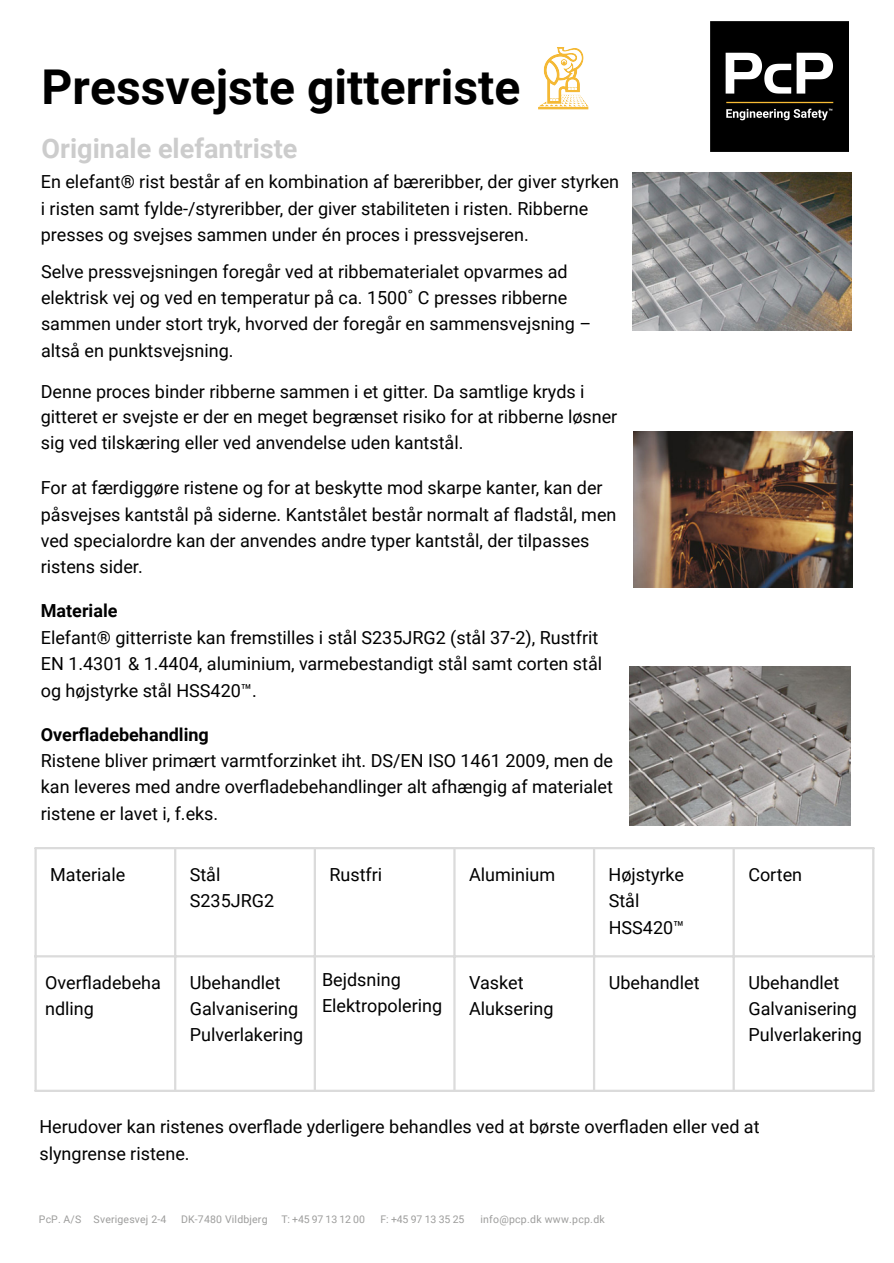
<style>
.page{position:relative;width:894px;height:1263px;background:#fff}
.page>*{position:absolute;margin:0;border:0;box-sizing:border-box;transform-origin:0 0}
.t1{font:700 48px "Roboto";color:#000}
.t2{font:700 27px "Roboto";color:#ccc}
.t3{font:18px/26.2px "Roboto";color:#000}
.t4{font:10.5px "Roboto";letter-spacing:.02em;color:#9d9d9c}
.s1{font-weight:700}
</style>
<div class="page">
<img style="left:632px;top:173px;width:218px;height:157px">
<img style="left:633px;top:431px;width:218px;height:156px">
<hr style="left:34px;top:849px;width:3px;height:241px;background:#dbdbdb">
<hr style="left:174px;top:849px;width:2px;height:241px;background:#dbdbdb">
<hr style="left:313px;top:849px;width:3px;height:241px;background:#dbdbdb">
<hr style="left:453px;top:849px;width:2px;height:241px;background:#dbdbdb">
<hr style="left:592px;top:849px;width:3px;height:241px;background:#dbdbdb">
<hr style="left:732px;top:849px;width:2px;height:241px;background:#dbdbdb">
<hr style="left:871px;top:849px;width:3px;height:241px;background:#dbdbdb">
<hr style="left:34px;top:847px;width:840px;height:2px;background:#dbdbdb">
<hr style="left:34px;top:955px;width:840px;height:2px;background:#dbdbdb">
<hr style="left:34px;top:1090px;width:840px;height:2px;background:#dbdbdb">
<img style="left:629px;top:667px;width:221px;height:159px">
<img style="left:710px;top:22px;width:138px;height:129px">
<img style="left:538px;top:47px;width:51px;height:63px">
<h3 class="t1" style="left:42px;top:54px;width:480px">Pressvejste gitterriste</h3>
<h3 class="t2" style="left:42px;top:129px;width:257px">Originale elefantriste</h3>
<h3 class="t3" style="left:41px;top:169px;width:579px">En elefant® rist består af en kombination af bæreribber, der giver styrken i risten samt fylde-/styreribber, der giver stabiliteten i risten. Ribberne presses og svejses sammen under én proces i pressvejseren.</h3>
<h3 class="t3" style="left:41px;top:259px;width:551px">Selve pressvejsningen foregår ved at ribbematerialet opvarmes ad elektrisk vej og ved en temperatur på ca. 1500˚ C presses ribberne sammen under stort tryk, hvorved der foregår en sammensvejsning – altså en punktsvejsning.</h3>
<h3 class="t3" style="left:41px;top:379px;width:578px;line-height:25.8px">Denne proces binder ribberne sammen i et gitter. Da samtlige kryds i gitteret er svejste er der en meget begrænset risiko for at ribberne løsner sig ved tilskæring eller ved anvendelse uden kantstål.</h3>
<h3 class="t3" style="left:41px;top:475px;width:577px">For at færdiggøre ristene og for at beskytte mod skarpe kanter, kan der påsvejses kantstål på siderne. Kantstålet består normalt af fladstål, men ved specialordre kan der anvendes andre typer kantstål, der tilpasses ristens sider.</h3>
<h3 class="t3" style="left:41px;top:597px;width:562px;line-height:26.7px"><span class="s1">Materiale<br></span>Elefant® gitterriste kan fremstilles i stål S235JRG2 (stål 37-2), Rustfrit EN 1.4301 &amp; 1.4404, aluminium, varmebestandigt stål samt corten stål og højstyrke stål HSS420™.</h3>
<h3 class="t3" style="left:41px;top:721px;width:573px"><span class="s1">Overfladebehandling<br></span>Ristene bliver primært varmtforzinket iht. DS/EN ISO 1461 2009, men de kan leveres med andre overfladebehandlinger alt afhængig af materialet ristene er lavet i, f.eks.</h3>
<p class="t3" style="left:50px;top:861px;width:76px">Materiale</p>
<p class="t3" style="left:190px;top:862px;width:86px;line-height:25.8px">Stål<br>S235JRG2</p>
<p class="t3" style="left:329px;top:861px;width:54px">Rustfri</p>
<p class="t3" style="left:469px;top:861px;width:88px">Aluminium</p>
<p class="t3" style="left:608px;top:861px;width:77px">Højstyrke<br>Stål<br>HSS420™</p>
<p class="t3" style="left:748px;top:861px;width:55px">Corten</p>
<p class="t3" style="left:45px;top:970px;width:117px;line-height:25.8px">Overfladebeha ndling</p>
<p class="t3" style="left:190px;top:970px;width:115px">Ubehandlet<br>Galvanisering<br>Pulverlakering</p>
<p class="t3" style="left:322px;top:967px;width:122px">Bejdsning<br>Elektropolering</p>
<p class="t3" style="left:469px;top:970px;width:86px;line-height:25.8px">Vasket<br>Aluksering</p>
<p class="t3" style="left:608px;top:970px;width:92px">Ubehandlet</p>
<p class="t3" style="left:748px;top:970px;width:115px">Ubehandlet<br>Galvanisering<br>Pulverlakering</p>
<p class="t3" style="left:39px;top:1113px;width:721px;line-height:27px">Herudover kan ristenes overflade yderligere behandles ved at børste overfladen eller ved at slyngrense ristene.</p>
<p class="t4" style="left:39px;top:1213px;width:129px">PcP. A/S Sverigesvej 2-4</p>
<p class="t4" style="left:181px;top:1213px;width:88px">DK-7480 Vildbjerg</p>
<p class="t4" style="left:281px;top:1213px;width:85px">T: +45 97 13 12 00</p>
<p class="t4" style="left:380px;top:1213px;width:85px">F: +45 97 13 35 25</p>
<p class="t4" style="left:480px;top:1213px;width:126px">info@pcp.dk www.pcp.dk</p>
</div>
